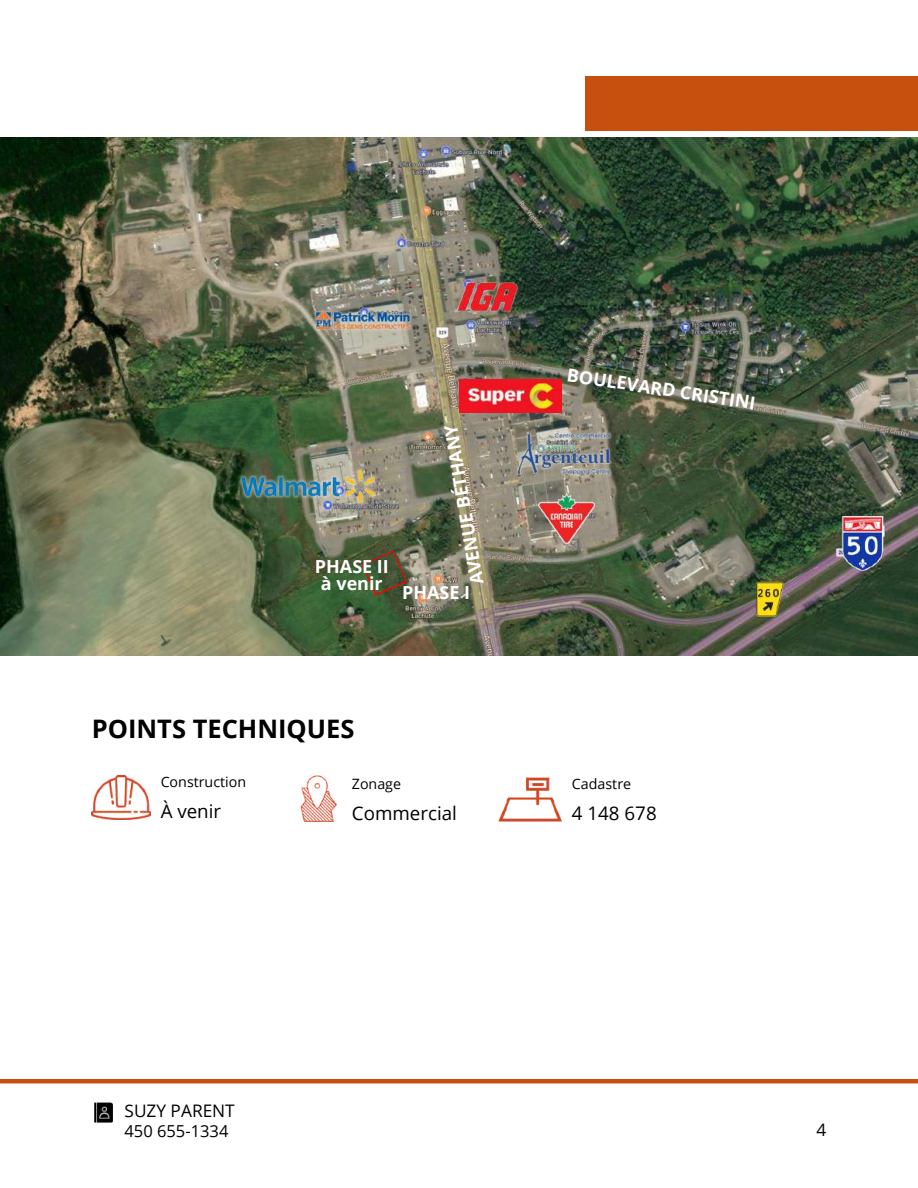
<style>
.page{position:relative;width:918px;height:1188px;background:#fff}
.page>*{position:absolute;margin:0;border:0;box-sizing:border-box;transform-origin:0 0}
.t1{font:700 25.5px "Open Sans";color:#000}
.t2{font:18.75px "Open Sans";color:#000}
.t3{font:700 18px/16.8px "Open Sans";color:#fff;text-align:center}
.t4{font:17.25px "Open Sans";color:#000}
.t5{font:16.5px "Open Sans";color:#000}
.t6{font:14.25px "Open Sans";color:#000}
</style>
<div class="page">
<hr style="left:0;top:1079px;width:918px;height:4px;background:#c8500e">
<div style="left:585px;top:76px;width:333px;height:55px;background:#c8500e"></div>
<img style="left:300px;top:776px;width:37px;height:46px">
<img style="left:498px;top:777px;width:64px;height:45px">
<img style="left:92px;top:776px;width:58px;height:44px">
<img style="left:94px;top:1102px;width:19px;height:21px">
<img style="left:0;top:138px;width:918px;height:517px">
<img style="left:839px;top:517px;width:46px;height:54px">
<img style="left:756px;top:581px;width:29px;height:36px">
<img style="left:220px;top:465px;width:175px;height:44px">
<img style="left:508px;top:429px;width:112px;height:50px">
<img style="left:296px;top:307px;width:133px;height:25px">
<img style="left:452px;top:281px;width:69px;height:31px">
<img style="left:460px;top:379px;width:101px;height:34px">
<img style="left:538px;top:493px;width:56px;height:51px">
<svg style="left:361px;top:550px;width:46px;height:46px"></svg>
<p class="t3" style="left:315px;top:558px;width:76px">PHASE II à venir</p>
<p class="t3" style="left:469px;top:586px;width:163px;rotate:-100deg">AVENUE BÉTHANY</p>
<p class="t3" style="left:402px;top:583px;width:70px">PHASE I</p>
<h1 class="t1" style="left:92px;top:711px;width:264px">POINTS TECHNIQUES</h1>
<p class="t6" style="left:352px;top:774px;width:51px">Zonage</p>
<p class="t2" style="left:352px;top:800px;width:106px">Commercial</p>
<p class="t6" style="left:161px;top:772px;width:87px">Construction</p>
<p class="t2" style="left:161px;top:798px;width:62px">À venir</p>
<p class="t3" style="left:569px;top:365px;width:192px;rotate:9deg">BOULEVARD CRISTINI</p>
<p class="t6" style="left:572px;top:774px;width:61px">Cadastre</p>
<p class="t2" style="left:572px;top:800px;width:86px">4 148 678</p>
<p class="t4" style="left:125px;top:1099px;width:112px">SUZY PARENT</p>
<p class="t5" style="left:125px;top:1120px;width:105px">450 655-1334</p>
<p class="t4" style="left:816px;top:1118px;width:11px">4</p>
</div>
